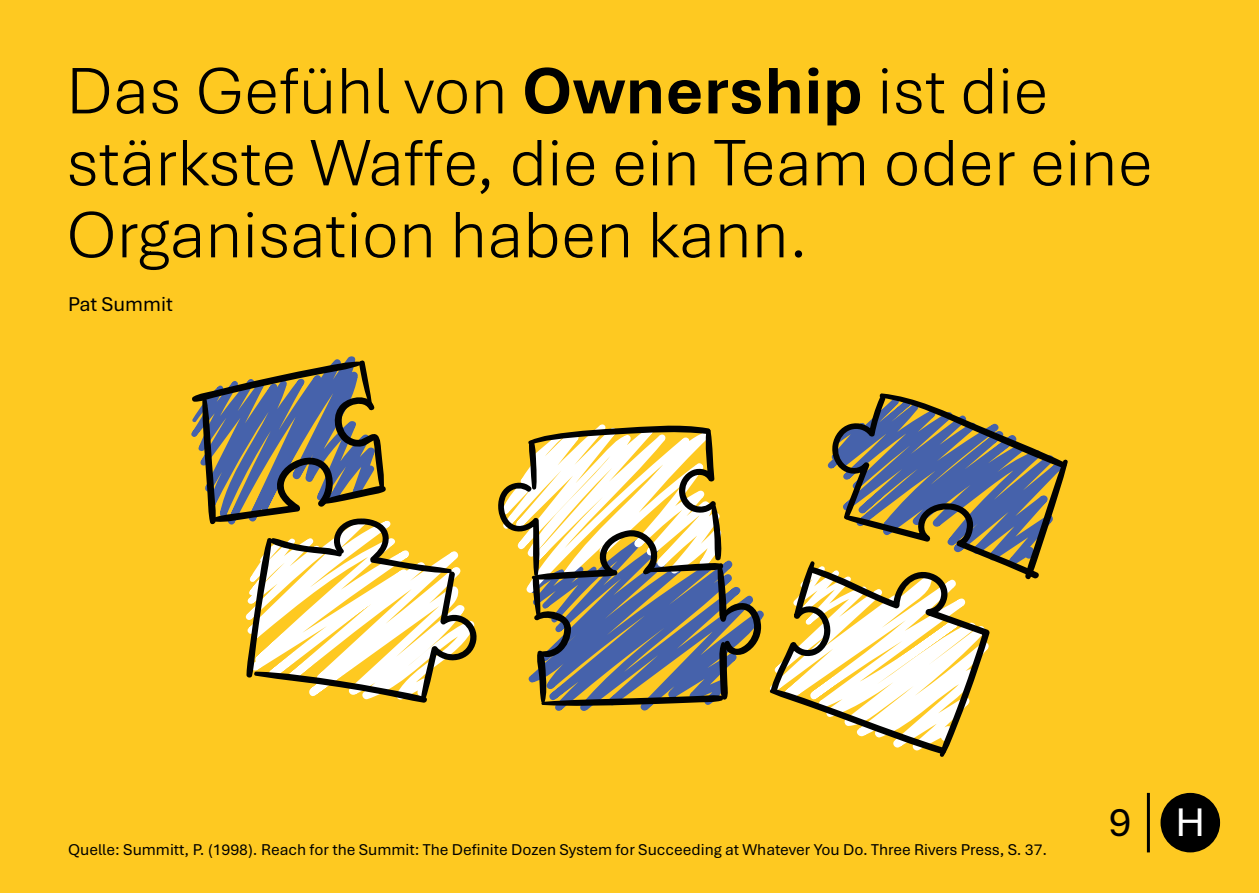
<style>
.page{position:relative;width:1259px;height:893px;background:#fec921}
.page>*{position:absolute;margin:0;border:0;box-sizing:border-box;transform-origin:0 0}
.t1{font:300 69px/72px "Aptos";color:#000}
.t2{font:42px "Aptos";color:#000}
.t3{font:21px "Aptos";color:#000}
.t4{font:16.5px "Aptos";color:#000}
.s1{font-weight:700}
.s2{color:#fff}
</style>
<div class="page">
<hr style="left:1147px;top:793px;width:3px;height:59px;background:#000">
<div style="left:1160px;top:793px;width:60px;height:59px;background:#000;border-radius:50%"></div>
<svg style="left:191px;top:356px;width:286px;height:347px"></svg>
<svg style="left:498px;top:393px;width:569px;height:364px"></svg>
<h1 class="t1" style="left:66px;top:52px;width:1088px">Das Gefühl von <span class="s1">Ownership</span> ist die stärkste Waffe, die ein Team oder eine<br>Organisation haben kann.</h1>
<p class="t3" style="left:68px;top:290px;width:106px">Pat Summit</p>
<p class="t4" style="left:68px;top:838px;width:980px">Quelle: Summitt, P. (1998). Reach for the Summit: The Definite Dozen System for Succeeding at Whatever You Do. Three Rivers Press, S. 37.</p>
<h2 class="t2" style="left:1109px;top:794px;width:98px">9 <span class="s2">H</span></h2>
</div>
